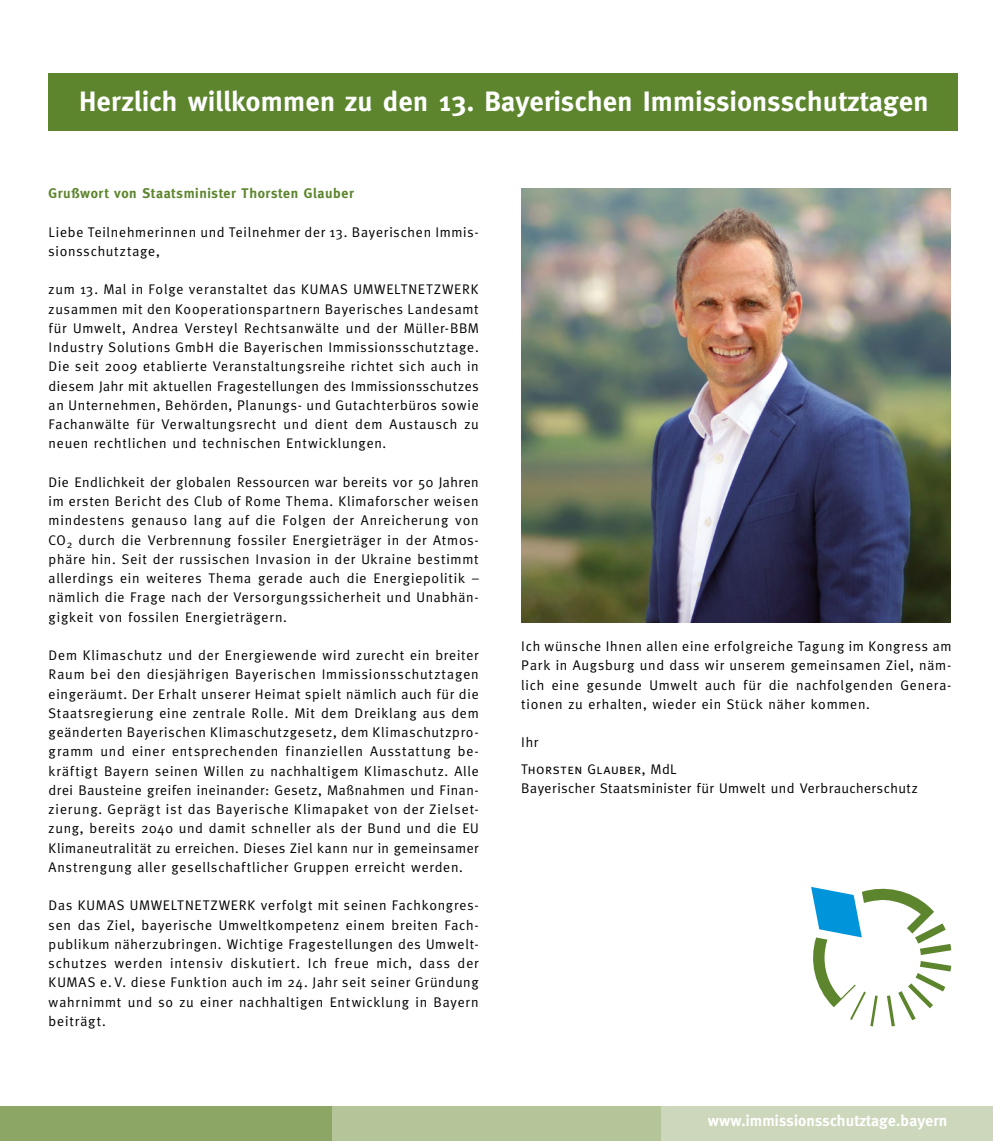
<style>
.page{position:relative;width:993px;height:1141px;background:#fff}
.page>*{position:absolute;margin:0;border:0;box-sizing:border-box;transform-origin:0 0}
.t1{font:700 28px "Meta";letter-spacing:.015em;color:#fff}
.t2{font:700 15.75px "Meta";letter-spacing:.01em;color:#fff}
.t3{font:14px/19.2px "Meta";letter-spacing:.055em;color:#000;text-align:justify}
.t4{font:14px "Meta";letter-spacing:.035em;color:#000}
.t5{font:700 14px "Meta";letter-spacing:.045em;color:#5d852d}
.t6{font:14px "Meta Caps";letter-spacing:.03em;color:#000}
.s1{font-family:"Meta"}
</style>
<div class="page">
<div style="left:331px;top:1106px;width:330px;height:35px;background:#b4c59a"></div>
<div style="left:661px;top:1106px;width:331px;height:35px;background:#ccd7bb"></div>
<div style="left:0;top:1106px;width:331px;height:35px;background:#8ba665"></div>
<div style="left:49px;top:73px;width:908px;height:57px;background:#5d852d"></div>
<img style="left:521px;top:188px;width:428px;height:434px">
<svg style="left:811px;top:886px;width:139px;height:140px"></svg>
<h1 class="t1" style="left:79px;top:85px;width:850px">Herzlich willkommen zu den 13. Bayerischen Immissionsschutztagen</h1>
<p class="t5" style="left:49px;top:185px;width:306px">Grußwort von Staatsminister Thorsten Glauber</p>
<p class="t3" style="left:49px;top:222px;width:431px">Liebe Teilnehmerinnen und Teilnehmer der 13. Bayerischen Immis&shy;sionsschutztage,</p>
<p class="t3" style="left:49px;top:280px;width:431px">zum 13. Mal in Folge veranstaltet das KUMAS UMWELTNETZWERK zusammen mit den Kooperationspartnern Bayerisches Landesamt für Umwelt, Andrea Versteyl Rechtsanwälte und der Müller-BBM Industry Solutions GmbH die Bayerischen Immissionsschutztage.<br>Die seit 2009 etablierte Veranstaltungsreihe richtet sich auch in diesem Jahr mit aktuellen Fragestellungen des Immissionsschutzes an Unternehmen, Behörden, Planungs- und Gutachterbüros sowie Fachanwälte für Verwaltungsrecht und dient dem Austausch zu neuen rechtlichen und technischen Entwicklungen.</p>
<p class="t3" style="left:49px;top:472px;width:431px">Die Endlichkeit der globalen Ressourcen war bereits vor 50 Jahren im ersten Bericht des Club of Rome Thema. Klimaforscher weisen mindestens genauso lang auf die Folgen der Anreicherung von CO<sub>2</sub> durch die Verbrennung fossiler Energieträger in der Atmos&shy;phäre hin. Seit der russischen Invasion in der Ukraine bestimmt allerdings ein weiteres Thema gerade auch die Energiepolitik – nämlich die Frage nach der Versorgungssicherheit und Unabhän&shy;gigkeit von fossilen Energieträgern.</p>
<p class="t3" style="left:49px;top:645px;width:431px">Dem Klimaschutz und der Energiewende wird zurecht ein breiter Raum bei den diesjährigen Bayerischen Immissionsschutztagen eingeräumt. Der Erhalt unserer Heimat spielt nämlich auch für die Staatsregierung eine zentrale Rolle. Mit dem Dreiklang aus dem geänderten Bayerischen Klimaschutzgesetz, dem Klimaschutzpro&shy;gramm und einer entsprechenden finanziellen Ausstattung be&shy;kräftigt Bayern seinen Willen zu nachhaltigem Klimaschutz. Alle drei Bausteine greifen ineinander: Gesetz, Maßnahmen und Finan&shy;zierung. Geprägt ist das Bayerische Klimapaket von der Zielset&shy;zung, bereits 2040 und damit schneller als der Bund und die EU Klimaneutralität zu erreichen. Dieses Ziel kann nur in gemeinsamer Anstrengung aller gesellschaftlicher Gruppen erreicht werden.</p>
<p class="t3" style="left:49px;top:896px;width:431px">Das KUMAS UMWELTNETZWERK verfolgt mit seinen Fachkongres&shy;sen das Ziel, bayerische Umweltkompetenz einem breiten Fach&shy;publikum näherzubringen. Wichtige Fragestellungen des Umwelt&shy;schutzes werden intensiv diskutiert. Ich freue mich, dass der KUMAS e. V. diese Funktion auch im 24. Jahr seit seiner Gründung wahrnimmt und so zu einer nachhaltigen Entwicklung in Bayern beiträgt.</p>
<p class="t3" style="left:521px;top:636px;width:431px">Ich wünsche Ihnen allen eine erfolgreiche Tagung im Kongress am Park in Augsburg und dass wir unserem gemeinsamen Ziel, näm&shy;lich eine gesunde Umwelt auch für die nachfolgenden Genera&shy;tionen zu erhalten, wieder ein Stück näher kommen.</p>
<p class="t3" style="left:521px;top:733px;width:19px">Ihr</p>
<p class="t6" style="left:521px;top:761px;width:157px">Thorsten Glauber<span class="s1">, MdL</span></p>
<p class="t4" style="left:521px;top:780px;width:398px">Bayerischer Staatsminister für Umwelt und Verbraucherschutz</p>
<p class="t2" style="left:707px;top:1111px;width:241px">www.immissionsschutztage.bayern</p>
</div>
